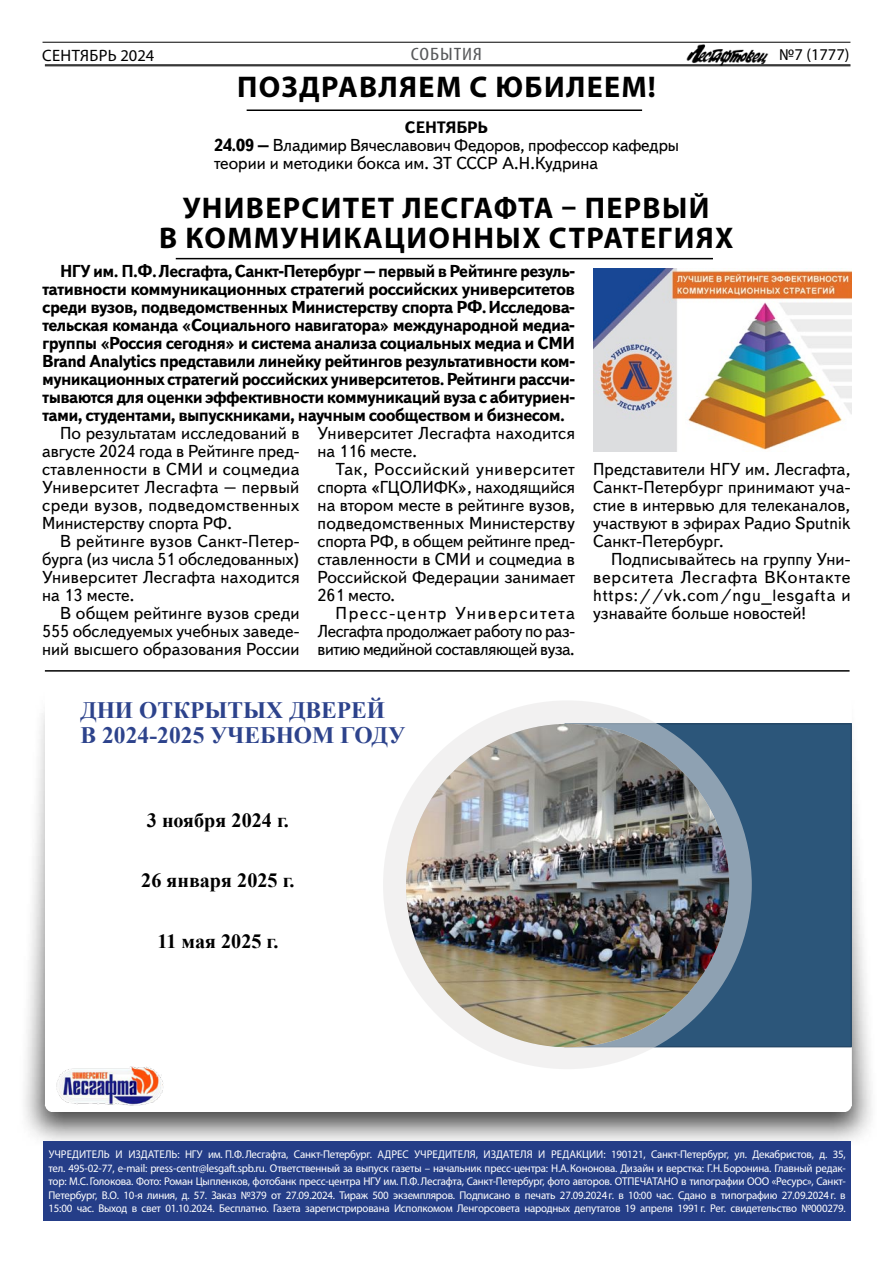
<style>
.page{position:relative;width:893px;height:1263px;background:#fff}
.page>*{position:absolute;margin:0;border:0;box-sizing:border-box;transform-origin:0 0}
.t1{font:700 30px/30px "Myriad Pro";letter-spacing:.045em;color:#000;text-align:center}
.t2{font:700 23.55px/24.9px "Times New Roman";color:#2d438c}
.t3{font:700 20.1px "Times New Roman";color:#000}
.t4{font:condensed 18px "Myriad Pro";letter-spacing:.045em;color:#58595b;scale:1.2 1}
.t5{font:17.25px/18px "Text";color:#000;text-align:justify}
.t6{font:700 17.25px/18px "Text";letter-spacing:-.035em;color:#000;text-align:justify}
.t7{font:16.5px "Myriad Pro";letter-spacing:.015em;color:#000}
.t8{font:700 16.5px "Text";letter-spacing:-.015em;color:#000}
.t9{font:11.25px/13.5px "Myriad Pro";letter-spacing:-.02em;color:#fff;text-align:justify}
.s1{font-weight:700}
</style>
<div class="page">
<img style="left:687px;top:44px;width:81px;height:21px">
<hr style="left:45px;top:65px;width:805px;height:1px;background:#000">
<hr style="left:45px;top:66px;width:805px;height:1px;background:#000">
<hr style="left:43px;top:42px;width:807px;height:1px;background:#000">
<div style="left:17px;top:687px;width:862px;height:462px;background:#000;opacity:.75"></div>
<div style="left:43px;top:1141px;width:807px;height:79px;background:#253e88"></div>
<hr style="left:247px;top:109px;width:395px;height:2px;background:#000">
<hr style="left:176px;top:258px;width:537px;height:1px;background:#000">
<img style="left:593px;top:269px;width:259px;height:182px">
<svg style="left:45px;top:687px;width:807px;height:425px"></svg>
<div style="left:565px;top:724px;width:286px;height:323px;background:#2c567a"></div>
<div style="left:383px;top:700px;width:369px;height:369px;background:#e7e6e6;border-radius:50%;opacity:.53"></div>
<img style="left:406px;top:724px;width:323px;height:323px;border-radius:162px">
<img style="left:53px;top:1061px;width:113px;height:49px">
<hr style="left:45px;top:670px;width:804px;height:2px;background:#000">
<div style="left:787px;top:1076px;width:36px;height:33px;background:#fff"></div>
<p class="t7" style="left:42px;top:45px;width:114px">СЕНТЯБРЬ 2024</p>
<p class="t4" style="left:411px;top:43px;width:61px">СОБЫТИЯ</p>
<p class="t7" style="left:779px;top:44px;width:72px">№7 (1777)</p>
<h1 class="t1" style="left:237px;top:71px;width:420px">ПОЗДРАВЛЯЕМ С ЮБИЛЕЕМ!</h1>
<p class="t8" style="left:405px;top:117px;width:85px">СЕНТЯБРЬ</p>
<p class="t5" style="left:214px;top:137px;width:466px"><span class="s1">24.09 –</span> Владимир Вячеславович Федоров, профессор кафедры теории и методики бокса им. ЗТ СССР А.Н.Кудрина</p>
<h1 class="t1" style="left:159px;top:192px;width:576px">УНИВЕРСИТЕТ ЛЕСГАФТА – ПЕРВЫЙ<br>В КОММУНИКАЦИОННЫХ СТРАТЕГИЯХ</h1>
<p class="t6" style="left:42px;top:263px;width:534px;text-indent:18px">НГУ им. П.Ф.Лесгафта, Санкт-Петербург – первый в Рейтинге резуль&shy;тативности коммуникационных стратегий российских университетов среди вузов, подведомственных Министерству спорта РФ.Исследова&shy;тельская команда «Социального навигатора» международной медиа&shy;группы «Россия сегодня» и система анализа социальных медиа и СМИ Brand Analytics представили линейку рейтингов результативности ком&shy;муникационных стратегий российских университетов. Рейтинги рассчи&shy;тываются для оценки эффективности коммуникаций вуза с абитуриен&shy;тами, студентами, выпускниками, научным сообществом и бизнесом.</p>
<p class="t5" style="left:42px;top:425px;width:259px;text-indent:18px">По результатам исследований в августе 2024 года в Рейтинге пред&shy;ставленности в СМИ и соцмедиа Университет Лесгафта – первый среди вузов, подведомственных Министерству спорта РФ.</p>
<p class="t5" style="left:42px;top:533px;width:259px;text-indent:18px">В рейтинге вузов Санкт-Петер&shy;бурга (из числа 51 обследованных)<br>Университет Лесгафта находится на 13 месте.</p>
<p class="t5" style="left:42px;top:605px;width:259px;text-indent:18px">В общем рейтинге вузов среди 555 обследуемых учебных заведе&shy;ний высшего образования России</p>
<p class="t5" style="left:318px;top:425px;width:259px">Университет Лесгафта находится на 116 месте.</p>
<p class="t5" style="left:318px;top:461px;width:259px;text-indent:18px">Так, Российский университет спорта «ГЦОЛИФК», находящийся на втором месте в рейтинге вузов, подведомственных Министерству спорта РФ, в общем рейтинге пред&shy;ставленности в СМИ и соцмедиа в Российской Федерации занимает 261 место.</p>
<p class="t5" style="left:318px;top:605px;width:259px;text-indent:18px">Пресс-центр Университета Лесгафта продолжает работу по раз&shy;витию медийной составляющей вуза.</p>
<p class="t5" style="left:593px;top:461px;width:259px">Представители НГУ им. Лесгафта, Санкт-Петербург принимают уча&shy;стие в интервью для телеканалов, участвуют в эфирах Радио Sputnik Санкт-Петербург.</p>
<p class="t5" style="left:593px;top:551px;width:259px;text-indent:18px">Подписывайтесь на группу Уни&shy;верситета Лесгафта ВКонтакте https://vk.com/ngu_lesgafta и узнавайте больше новостей!</p>
<h2 class="t2" style="left:81px;top:697px;width:326px">ДНИ ОТКРЫТЫХ ДВЕРЕЙ<br>В 2024-2025 УЧЕБНОМ ГОДУ</h2>
<p class="t3" style="left:147px;top:806px;width:144px">3 ноября 2024 г.</p>
<p class="t3" style="left:141px;top:866px;width:155px">26 января 2025 г.</p>
<p class="t3" style="left:157px;top:926px;width:123px">11 мая 2025 г.</p>
<p class="t9" style="left:49px;top:1147px;width:799px">УЧРЕДИТЕЛЬ И ИЗДАТЕЛЬ: НГУ им. П.Ф.Лесгафта, Санкт-Петербург. АДРЕС УЧРЕДИТЕЛЯ, ИЗДАТЕЛЯ И РЕДАКЦИИ: 190121, Санкт-Петербург, ул. Декабристов, д. 35, тел. 495-02-77, e-mail: press-centr@lesgaft.spb.ru. Ответственный за выпуск газеты – начальник пресс-центра: Н.А.Кононова. Дизайн и верстка: Г.Н.Боронина. Главный редак&shy;тор: М.С. Голокова. Фото: Роман Цыпленков, фотобанк пресс-центра НГУ им. П.Ф.Лесгафта, Санкт-Петербург, фото авторов. ОТПЕЧАТАНО в типографии ООО «Ресурс», Санкт-Петербург, В.О. 10-я линия, д. 57. Заказ №379 от 27.09.2024. Тираж 500 экземпляров. Подписано в печать 27.09.2024г. в 10:00 час. Сдано в типографию 27.09.2024г. в 15:00 час. Выход в свет 01.10.2024. Бесплатно. Газета зарегистрирована Исполкомом Ленгорсовета народных депутатов 19 апреля 1991г. Рег. свидетельство №000279.</p>
</div>
